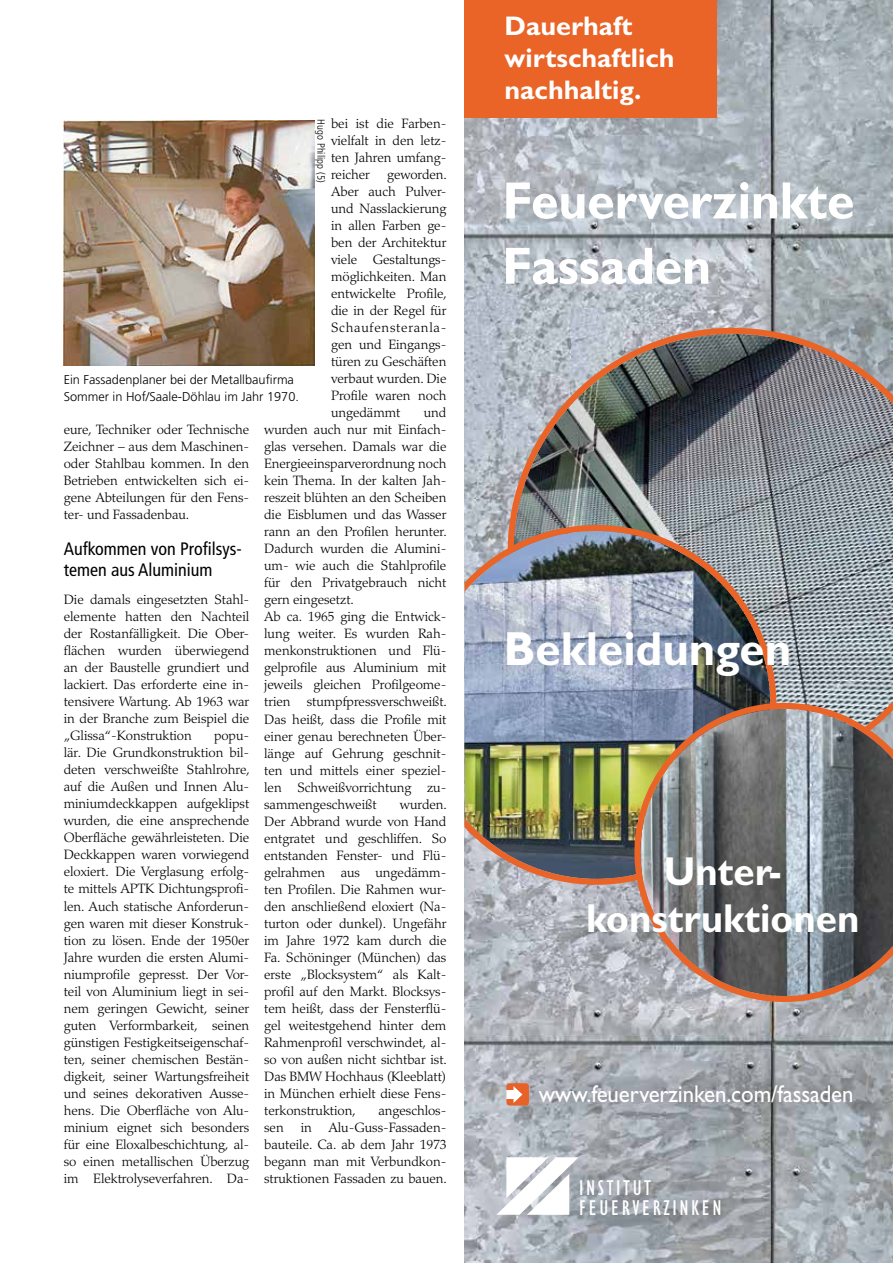
<style>
.page{position:relative;width:893px;height:1263px;background:#fff}
.page>*{position:absolute;margin:0;border:0;box-sizing:border-box;transform-origin:0 0}
.t1{font:700 52.65px/65.2px "Gill Sans";letter-spacing:-.005em;color:#fff;scale:.95 1}
.t2{font:700 48px "Gill Sans";color:#fff;scale:.95 1}
.t3{font:700 40.5px/47px "Gill Sans";color:#fff;text-align:center;scale:.95 1}
.t4{font:700 27px/32.4px "Gill Sans";color:#fff}
.t5{font:24.3px "Gill Sans";letter-spacing:-.005em;color:#fff;scale:.94 1}
.t6{font:condensed 22.05px/20.2px "Gill Sans";color:#fff}
.t7{font:condensed 18px/21px "Frutiger";color:#000}
.t8{font:300 13.5px/17px "Palatino";letter-spacing:-.005em;color:#000;text-align:justify}
.t9{font:300 12.75px/17px "Frutiger";color:#000}
.t10{font:300 condensed 10.5px "Frutiger";color:#000}
</style>
<div class="page">
<img style="left:465px;top:0;width:428px;height:1263px">
<div style="left:506px;top:1083px;width:23px;height:22px;background:#e76228;border-radius:3px"></div>
<svg style="left:506px;top:1086px;width:16px;height:17px"></svg>
<div style="left:465px;top:0;width:252px;height:118px;background:#ea6327"></div>
<svg style="left:508px;top:328px;width:385px;height:375px;background:#84878b"></svg>
<img style="left:465px;top:525px;width:311px;height:360px">
<svg style="left:634px;top:703px;width:259px;height:299px;background:#7d7b7a"></svg>
<svg style="left:496px;top:1157px;width:83px;height:58px"></svg>
<img style="left:64px;top:120px;width:250px;height:245px">
<p class="t8" style="left:331px;top:115px;width:117px">bei ist die Farben&shy;vielfalt in den letz&shy;ten Jahren umfang&shy;reicher</p>
<p class="t10" style="left:327px;top:119px;width:65px;rotate:90deg">H ugo Philipp (5)</p>
<p class="t8" style="left:331px;top:166px;width:117px;text-indent:56px">geworden.<br>Aber auch Pulver&shy;und Nasslackierung in allen Farben ge&shy;ben der Architektur viele Gestaltungs&shy;möglichkeiten. Man entwickelte Profile, die in der Regel für Schaufensteranla&shy;gen und Eingangs&shy;türen zu Geschäften verbaut wurden. Die Profile waren noch ungedämmt</p>
<p class="t9" style="left:64px;top:371px;width:237px">Ein Fassadenplaner bei der Metallbaufirma<br>Sommer in Hof/Saale-Döhlau im Jahr 1970.</p>
<p class="t8" style="left:264px;top:404px;width:184px;text-align:left;text-indent:160px">und wurden auch nur mit Einfach&shy;glas versehen. Damals war die<br>Energieeinsparverordnung noch kein Thema. In der kalten Jah&shy;reszeit blühten an den Scheiben die Eisblumen und das Wasser rann an den Profilen herunter.<br>Dadurch wurden die Alumini&shy;um- wie auch die Stahlprofile für den Privatgebrauch nicht gern eingesetzt.<br>Ab ca. 1965 ging die Entwick&shy;lung weiter. Es wurden Rah&shy;menkonstruktionen und Flü&shy;gelprofile aus Aluminium mit jeweils gleichen Profilgeome&shy;trien stumpfpressverschweißt.<br>Das heißt, dass die Profile mit einer genau berechneten Über&shy;länge auf Gehrung geschnit&shy;ten und mittels einer speziel&shy;len Schweißvorrichtung zu&shy;sammengeschweißt</p>
<p class="t8" style="left:64px;top:421px;width:187px">eure, Techniker oder Technische Zeichner – aus dem Maschinen&shy;oder Stahlbau kommen. In den Betrieben entwickelten sich ei&shy;gene Abteilungen für den Fens&shy;ter- und Fassadenbau.</p>
<h3 class="t7" style="left:64px;top:538px;width:179px">Aufkommen von Profilsys&shy;temen aus Aluminium</h3>
<p class="t8" style="left:64px;top:591px;width:187px;text-align:left">Die damals eingesetzten Stahl&shy;elemente hatten den Nachteil der Rostanfälligkeit. Die Ober&shy;flächen wurden überwiegend an der Baustelle grundiert und lackiert. Das erforderte eine in&shy;tensivere Wartung. Ab 1963 war in der Branche zum Beispiel die „Glissa“-Konstruktion</p>
<p class="t8" style="left:64px;top:727px;width:188px;text-indent:150px">popu&shy;lär. Die Grundkonstruktion bil&shy;deten verschweißte Stahlrohre, auf die Außen und Innen Alu&shy;miniumdeckkappen aufgeklipst wurden, die eine ansprechende Oberfläche gewährleisteten. Die Deckkappen waren vorwiegend eloxiert. Die Verglasung erfolg&shy;te mittels APTK Dichtungsprofi&shy;len. Auch statische Anforderun&shy;gen waren mit dieser Konstruk&shy;tion zu lösen. Ende der 1950er Jahre wurden die ersten Alumi&shy;niumprofile gepresst. Der Vor&shy;teil von Aluminium liegt in sei&shy;nem geringen Gewicht, seiner guten Verformbarkeit, seinen günstigen Festigkeitseigenschaf&shy;ten, seiner chemischen Bestän&shy;digkeit, seiner Wartungsfreiheit und seines dekorativen Ausse&shy;hens. Die Oberfläche von Alu&shy;minium eignet sich besonders für eine Eloxalbeschichtung, al&shy;so einen metallischen Überzug im Elektrolyseverfahren. Da-</p>
<p class="t8" style="left:264px;top:796px;width:184px;text-indent:136px">wurden.<br>Der Abbrand wurde von Hand entgratet und geschliffen. So entstanden Fenster- und Flü&shy;gelrahmen aus ungedämm&shy;ten Profilen. Die Rahmen wur&shy;den anschließend eloxiert (Na&shy;turton oder dunkel). Ungefähr im Jahre 1972 kam durch die Fa. Schöninger (München) das erste „Blocksystem“ als Kalt&shy;profil auf den Markt. Blocksys&shy;tem heißt, dass der Fensterflü&shy;gel weitestgehend hinter dem Rahmenprofil verschwindet, al&shy;so von außen nicht sichtbar ist.<br>Das BMW Hochhaus (Kleeblatt) in München erhielt diese Fens&shy;terkonstruktion,</p>
<p class="t8" style="left:378px;top:1102px;width:70px">angeschlos-</p>
<p class="t8" style="left:264px;top:1119px;width:184px;text-align:left;text-indent:37px">in Alu-Guss-Fassaden&shy;bauteile. Ca. ab dem Jahr 1973 begann man mit Verbundkon&shy;struktionen Fassaden zu bauen.</p>
<p class="t8" style="left:264px;top:1119px;width:21px">sen</p>
<h3 class="t4" style="left:504px;top:9px;width:172px">Dauerhaft wirtschaftlich nachhaltig.</h3>
<h1 class="t1" style="left:502px;top:167px;width:372px">Feuerverzinkte<br>Fassaden</h1>
<h2 class="t2" style="left:504px;top:620px;width:304px">Bekleidungen</h2>
<h3 class="t3" style="left:586px;top:848px;width:289px">Unter&shy;konstruktionen</h3>
<h3 class="t5" style="left:539px;top:1080px;width:336px">www.feuerverzinken.com/fassaden</h3>
<h3 class="t6" style="left:579px;top:1178px;width:144px">INSTITUT<br>FEUERVERZINKEN</h3>
</div>
